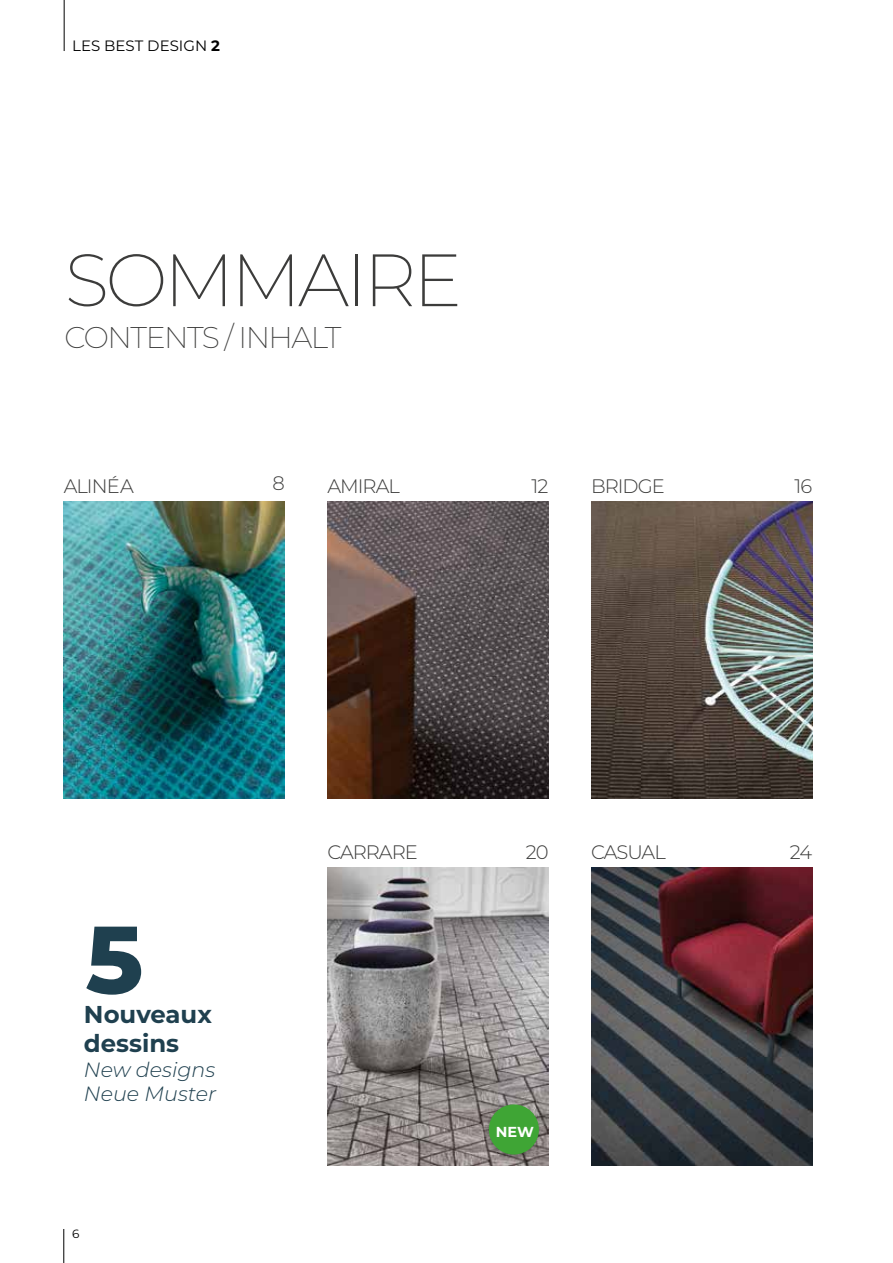
<style>
.page{position:relative;width:893px;height:1263px;background:#fff}
.page>*{position:absolute;margin:0;border:0;box-sizing:border-box;transform-origin:0 0}
.t1{font:800 95.25px "Montserrat";color:#1f404f}
.t2{font:200 73.95px "Montserrat";letter-spacing:-.05em;color:#3c3c3b}
.t3{font:200 30px "Montserrat";letter-spacing:-.05em;color:#3c3c3b}
.t4{font:700 24.3px/29.2px "Montserrat";color:#1f404f}
.t5{font:italic 300 20.7px/24.8px "Montserrat";color:#1f404f}
.t6{font:300 19.5px "Montserrat";letter-spacing:-.05em;color:#3c3c3b}
.t7{font:15px "Montserrat";color:#000}
.t8{font:700 14.4px "Montserrat";color:#fff}
.t9{font:12px "Montserrat";color:#000}
.s1{font-weight:700}
</style>
<div class="page">
<img style="left:327px;top:867px;width:222px;height:298px">
<img style="left:591px;top:867px;width:221px;height:298px">
<img style="left:64px;top:501px;width:221px;height:298px">
<img style="left:327px;top:501px;width:222px;height:298px">
<img style="left:591px;top:501px;width:221px;height:298px">
<div style="left:482px;top:1101px;width:61px;height:61px;background:#000;opacity:.3"></div>
<div style="left:489px;top:1104px;width:50px;height:50px;background:#3fa535;border-radius:50%"></div>
<hr style="left:64px;top:0;width:1px;height:51px;background:#000">
<hr style="left:63px;top:1229px;width:1px;height:34px;background:#000">
<p class="t7" style="left:72px;top:35px;width:149px">LES BEST DESIGN <span class="s1">2</span></p>
<h2 class="t2" style="left:65px;top:230px;width:399px">SOMMAIRE</h2>
<h3 class="t3" style="left:65px;top:317px;width:279px">CONTENTS / INHALT</h3>
<p class="t6" style="left:64px;top:473px;width:72px">ALINÉA</p>
<p class="t6" style="left:273px;top:470px;width:14px">8</p>
<p class="t6" style="left:327px;top:473px;width:74px">AMIRAL</p>
<p class="t6" style="left:532px;top:473px;width:18px">12</p>
<p class="t6" style="left:591px;top:473px;width:75px">BRIDGE</p>
<p class="t6" style="left:794px;top:473px;width:19px">16</p>
<h1 class="t1" style="left:86px;top:890px;width:59px">5</h1>
<p class="t4" style="left:84px;top:998px;width:129px">Nouveaux dessins</p>
<p class="t5" style="left:84px;top:1056px;width:134px">New designs<br>Neue Muster</p>
<p class="t9" style="left:72px;top:1225px;width:9px">6</p>
<p class="t6" style="left:327px;top:839px;width:92px">CARRARE</p>
<p class="t6" style="left:526px;top:839px;width:24px">20</p>
<p class="t6" style="left:591px;top:839px;width:76px">CASUAL</p>
<p class="t6" style="left:790px;top:839px;width:24px">24</p>
<p class="t8" style="left:496px;top:1121px;width:40px">NEW</p>
</div>
